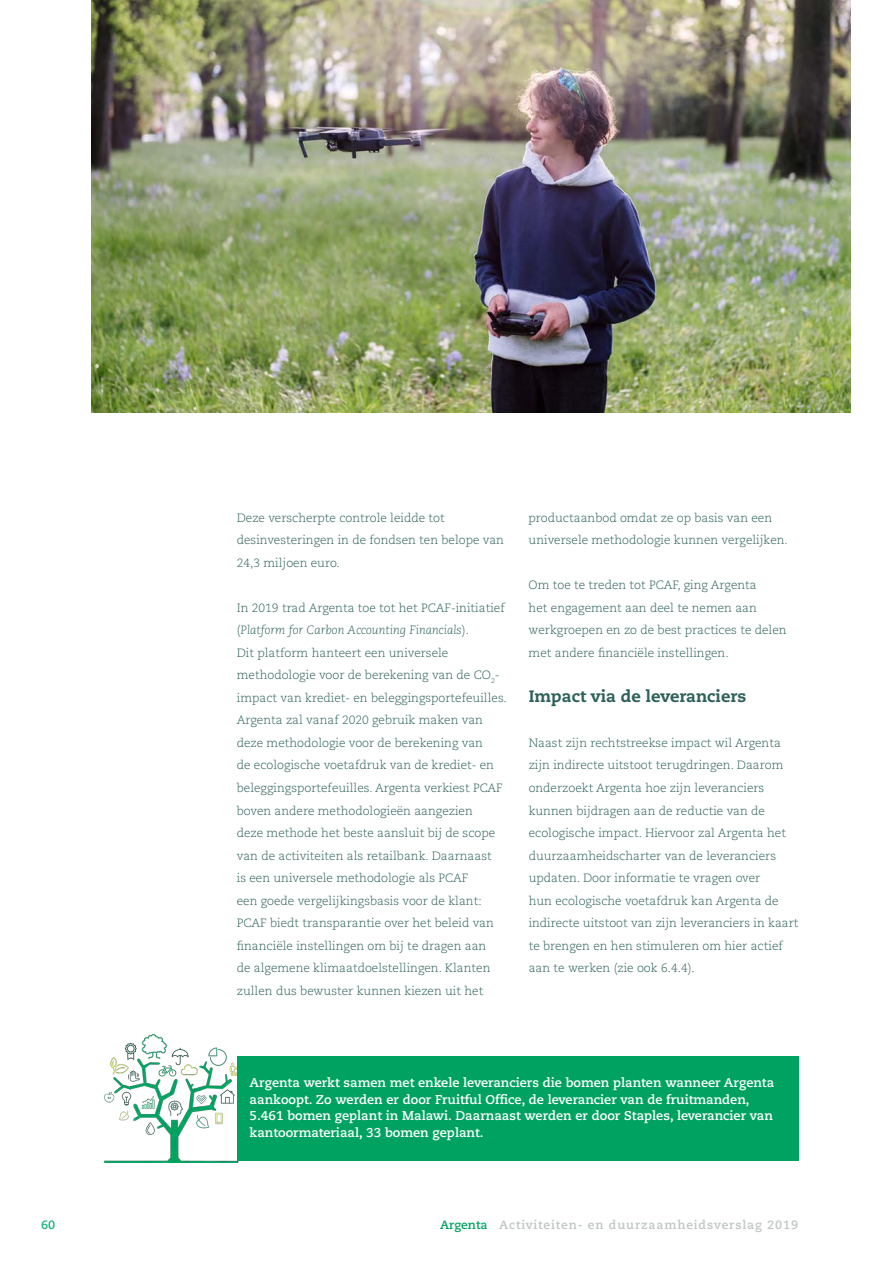
<style>
.page{position:relative;width:893px;height:1263px;background:#fff}
.page>*{position:absolute;margin:0;border:0;box-sizing:border-box;transform-origin:0 0}
.arg8_int3{font:800 16.5px "Caecilia LT Std";color:#2f615b}
.arg18_TxtEncadre_fon{font:700 12.75px/16.5px "Caecilia LT Std";color:#fff}
.arg18_Txt{font:300 12px/22.5px "Caecilia LT Std";color:#2f615b}
.t1{font:700 12px "Caecilia LT Std";letter-spacing:.075em;color:#bdc7c5}
.t2{font:700 12px "Caecilia LT Std";color:#17af7b}
.s1{font-style:italic}
.s2{color:#00a261}
</style>
<div class="page">
<img style="left:105px;top:1034px;width:134px;height:128px">
<img style="left:92px;top:0;width:758px;height:412px">
<div style="left:237px;top:1056px;width:561px;height:105px;background:#00a261"></div>
<p class="arg18_Txt" style="left:237px;top:507px;width:269px">Deze verscherpte controle leidde tot desinvesteringen in de fondsen ten belope van<br>24,3 miljoen euro.</p>
<p class="arg18_Txt" style="left:237px;top:597px;width:271px">In 2019 trad Argenta toe tot het PCAF-initiatief (<span class="s1">Platform for Carbon Accounting Financials</span>).<br>Dit platform hanteert een universele methodologie voor de berekening van de CO<sub>2</sub>- impact van krediet- en beleggingsportefeuilles.<br>Argenta zal vanaf 2020 gebruik maken van deze methodologie voor de berekening van<br>de ecologische voetafdruk van de krediet- en beleggingsportefeuilles. Argenta verkiest PCAF boven andere methodologieën aangezien<br>deze methode het beste aansluit bij de scope van de activiteiten als retailbank. Daarnaast<br>is een universele methodologie als PCAF<br>een goede vergelijkingsbasis voor de klant:<br>PCAF biedt transparantie over het beleid van financiële instellingen om bij te dragen aan<br>de algemene klimaatdoelstellingen. Klanten zullen dus bewuster kunnen kiezen uit het</p>
<p class="arg18_Txt" style="left:529px;top:507px;width:261px">productaanbod omdat ze op basis van een universele methodologie kunnen vergelijken.</p>
<p class="arg18_Txt" style="left:529px;top:574px;width:259px">Om toe te treden tot PCAF, ging Argenta<br>het engagement aan deel te nemen aan werkgroepen en zo de best practices te delen met andere financiële instellingen.</p>
<p class="arg8_int3" style="left:529px;top:686px;width:219px">Impact via de leveranciers</p>
<p class="arg18_Txt" style="left:529px;top:732px;width:271px">Naast zijn rechtstreekse impact wil Argenta zijn indirecte uitstoot terugdringen. Daarom onderzoekt Argenta hoe zijn leveranciers kunnen bijdragen aan de reductie van de ecologische impact. Hiervoor zal Argenta het duurzaamheidscharter van de leveranciers updaten. Door informatie te vragen over<br>hun ecologische voetafdruk kan Argenta de indirecte uitstoot van zijn leveranciers in kaart te brengen en hen stimuleren om hier actief aan te werken (zie ook 6.4.4).</p>
<p class="arg18_TxtEncadre_fon" style="left:250px;top:1074px;width:526px">Argenta werkt samen met enkele leveranciers die bomen planten wanneer Argenta aankoopt. Zo werden er door Fruitful Office, de leverancier van de fruitmanden, 5.461 bomen geplant in Malawi. Daarnaast werden er door Staples, leverancier van kantoormateriaal, 33 bomen geplant.</p>
<p class="t2" style="left:41px;top:1217px;width:16px">60</p>
<p class="t1" style="left:440px;top:1217px;width:360px"><span class="s2">Argenta</span> Activiteiten- en duurzaamheidsverslag 2019</p>
</div>
